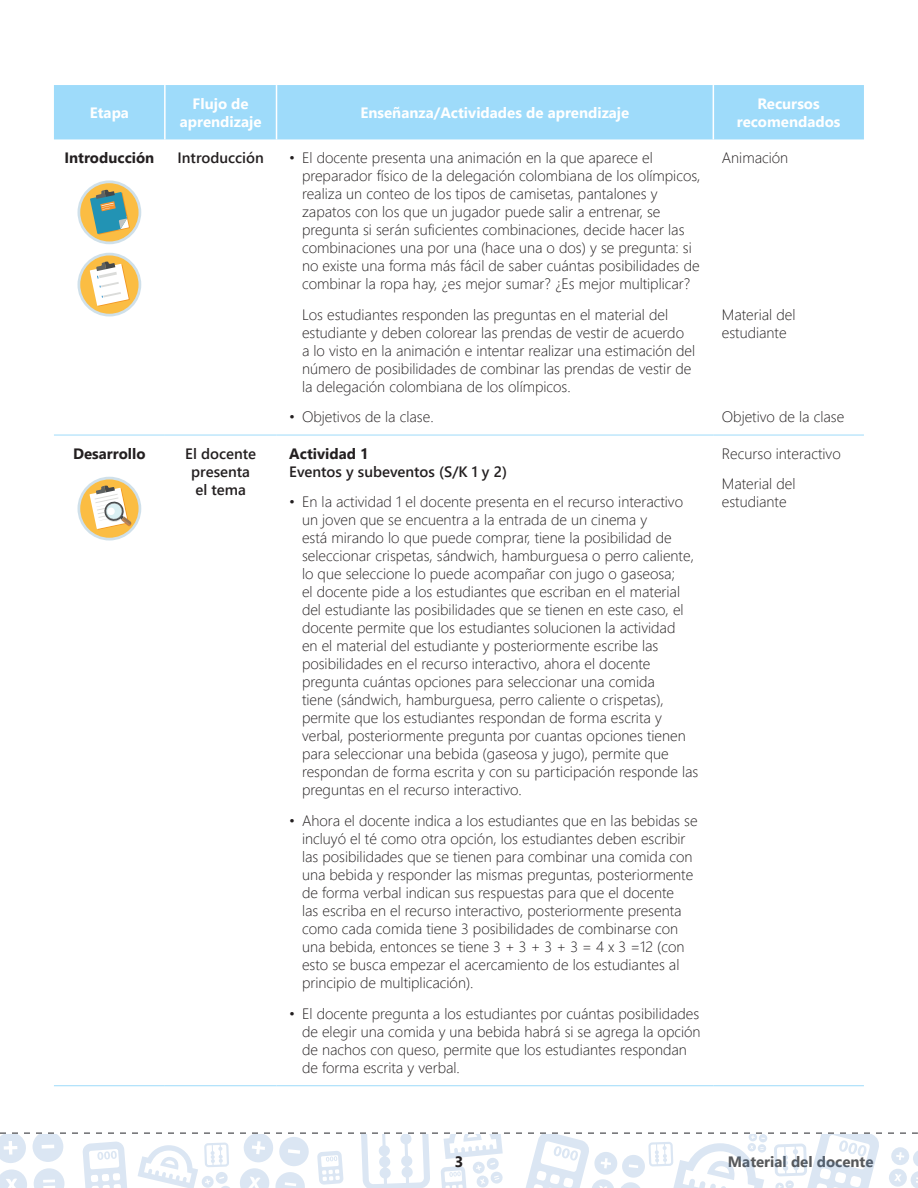
<style>
.page{position:relative;width:918px;height:1188px;background:#fff}
.page>*{position:absolute;margin:0;border:0;box-sizing:border-box;transform-origin:0 0}
.t1{font:300 15px/18px "Segoe UI";color:#231f20}
.t2{font:700 15px/18px "Segoe UI";color:#fff;text-align:center}
.t3{font:600 15px/18px "Segoe UI";color:#231f20;text-align:center}
.t4{font:700 15px "Segoe UI";color:#231f20}
.t5{font:700 15px "Segoe UI";color:#57585a}
</style>
<div class="page">
<svg style="left:0;top:1132px;width:918px;height:56px"></svg>
<div style="left:54px;top:85px;width:810px;height:54px;background:#9edbfa"></div>
<hr style="left:164px;top:85px;width:2px;height:54px;background:#fff">
<hr style="left:276px;top:85px;width:1px;height:54px;background:#fff">
<hr style="left:713px;top:85px;width:1px;height:54px;background:#fff">
<hr style="left:54px;top:435px;width:111px;height:1px;background:#9edbfa">
<hr style="left:165px;top:435px;width:112px;height:1px;background:#9edbfa">
<hr style="left:54px;top:1085px;width:111px;height:1px;background:#9edbfa">
<hr style="left:165px;top:1085px;width:112px;height:1px;background:#9edbfa">
<hr style="left:277px;top:435px;width:436px;height:1px;background:#9edbfa">
<hr style="left:713px;top:435px;width:151px;height:1px;background:#9edbfa">
<hr style="left:277px;top:1085px;width:436px;height:1px;background:#9edbfa">
<hr style="left:713px;top:1085px;width:151px;height:1px;background:#9edbfa">
<div style="left:78px;top:180px;width:63px;height:64px;background:#cfe0ea;border-radius:50%"></div>
<div style="left:80px;top:183px;width:59px;height:59px;background:#fbbd43;border-radius:50%"></div>
<svg style="left:90px;top:190px;width:40px;height:45px"></svg>
<div style="left:78px;top:253px;width:63px;height:64px;background:#cfe0ea;border-radius:50%"></div>
<div style="left:80px;top:255px;width:59px;height:59px;background:#fbbd43;border-radius:50%"></div>
<svg style="left:90px;top:261px;width:40px;height:45px"></svg>
<div style="left:78px;top:477px;width:63px;height:63px;background:#cfe0ea;border-radius:50%"></div>
<div style="left:80px;top:479px;width:59px;height:59px;background:#fbbd43;border-radius:50%"></div>
<svg style="left:90px;top:485px;width:42px;height:45px"></svg>
<p class="t2" style="left:90px;top:103px;width:41px">Etapa</p>
<p class="t2" style="left:180px;top:94px;width:83px">Flujo de aprendizaje</p>
<p class="t2" style="left:361px;top:103px;width:270px">Enseñanza/Actividades de aprendizaje</p>
<p class="t2" style="left:737px;top:94px;width:105px">Recursos recomendados</p>
<p class="t4" style="left:64px;top:145px;width:92px">Introducción</p>
<p class="t3" style="left:177px;top:148px;width:88px">Introducción</p>
<p class="t1" style="left:302px;top:148px;width:400px;text-indent:-13px">• El docente presenta una animación en la que aparece el preparador físico de la delegación colombiana de los olímpicos, realiza un conteo de los tipos de camisetas, pantalones y zapatos con los que un jugador puede salir a entrenar, se pregunta si serán suficientes combinaciones, decide hacer las combinaciones una por una (hace una o dos) y se pregunta: si no existe una forma más fácil de saber cuántas posibilidades de combinar la ropa hay, ¿es mejor sumar? ¿Es mejor multiplicar?</p>
<p class="t1" style="left:302px;top:305px;width:395px">Los estudiantes responden las preguntas en el material del estudiante y deben colorear las prendas de vestir de acuerdo a lo visto en la animación e intentar realizar una estimación del número de posibilidades de combinar las prendas de vestir de la delegación colombiana de los olímpicos.</p>
<p class="t1" style="left:289px;top:407px;width:146px">• Objetivos de la clase.</p>
<p class="t1" style="left:722px;top:148px;width:68px">Animación</p>
<p class="t1" style="left:722px;top:305px;width:75px">Material del estudiante</p>
<p class="t1" style="left:722px;top:407px;width:124px">Objetivo de la clase</p>
<p class="t4" style="left:73px;top:441px;width:74px">Desarrollo</p>
<p class="t3" style="left:185px;top:444px;width:72px">El docente presenta el tema</p>
<p class="t4" style="left:289px;top:441px;width:81px">Actividad 1</p>
<p class="t3" style="left:289px;top:462px;width:219px">Eventos y subeventos (S/K 1 y 2)</p>
<p class="t1" style="left:302px;top:492px;width:398px;text-indent:-13px">• En la actividad 1 el docente presenta en el recurso interactivo un joven que se encuentra a la entrada de un cinema y<br>está mirando lo que puede comprar, tiene la posibilidad de seleccionar crispetas, sándwich, hamburguesa o perro caliente, lo que seleccione lo puede acompañar con jugo o gaseosa;<br>el docente pide a los estudiantes que escriban en el material del estudiante las posibilidades que se tienen en este caso, el docente permite que los estudiantes solucionen la actividad<br>en el material del estudiante y posteriormente escribe las posibilidades en el recurso interactivo, ahora el docente pregunta cuántas opciones para seleccionar una comida<br>tiene (sándwich, hamburguesa, perro caliente o crispetas), permite que los estudiantes respondan de forma escrita y verbal, posteriormente pregunta por cuantas opciones tienen para seleccionar una bebida (gaseosa y jugo), permite que respondan de forma escrita y con su participación responde las preguntas en el recurso interactivo.</p>
<p class="t1" style="left:302px;top:811px;width:397px;text-indent:-13px">• Ahora el docente indica a los estudiantes que en las bebidas se incluyó el té como otra opción, los estudiantes deben escribir las posibilidades que se tienen para combinar una comida con una bebida y responder las mismas preguntas, posteriormente de forma verbal indican sus respuestas para que el docente<br>las escriba en el recurso interactivo, posteriormente presenta como cada comida tiene 3 posibilidades de combinarse con una bebida, entonces se tiene 3 + 3 + 3 + 3 = 4 x 3 =12 (con esto se busca empezar el acercamiento de los estudiantes al principio de multiplicación).</p>
<p class="t1" style="left:302px;top:1004px;width:400px;text-indent:-13px">• El docente pregunta a los estudiantes por cuántas posibilidades de elegir una comida y una bebida habrá si se agrega la opción de nachos con queso, permite que los estudiantes respondan de forma escrita y verbal.</p>
<p class="t1" style="left:722px;top:437px;width:120px;line-height:30.8px">Recurso interactivo<br>Material del</p>
<p class="t1" style="left:722px;top:492px;width:66px">estudiante</p>
<p class="t4" style="left:455px;top:1150px;width:10px">3</p>
<p class="t5" style="left:728px;top:1149px;width:147px">Material del docente</p>
</div>
